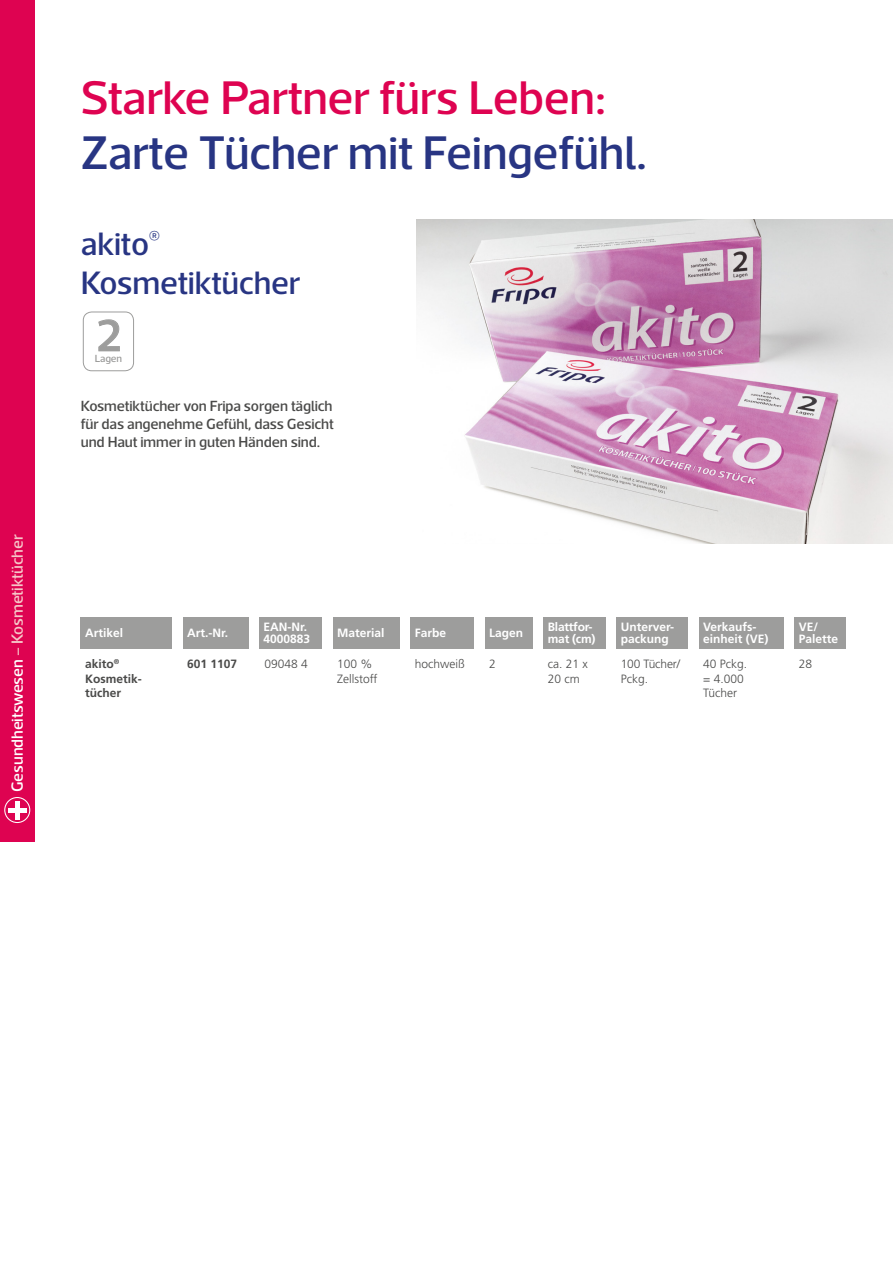
<style>
.page{position:relative;width:893px;height:1263px;background:#fff}
.page>*{position:absolute;margin:0;border:0;box-sizing:border-box;transform-origin:0 0}
.t1{font:500 48px "Acto";letter-spacing:-.01em;color:#283583}
.t2{font:500 48px "Acto";letter-spacing:-.01em;color:#de0351}
.t3{font:500 45px "Acto";color:#9d9d9c}
.t4{font:500 33px/39.6px "Acto";letter-spacing:-.01em;color:#283583}
.t5{font:500 16.35px "Acto";letter-spacing:-.01em;color:#fff}
.t6{font:500 15px/18px "Acto";letter-spacing:-.01em;color:#4a4a49;text-align:justify}
.t7{font:700 12px/12px "Frutiger LT Std";color:#fff}
.t8{font:300 12px/14.4px "Frutiger LT Std";color:#4a4a49}
.t9{font:700 12px/14.4px "Frutiger LT Std";color:#4a4a49}
.t10{font:700 12px/12px "Frutiger LT Std";letter-spacing:-.02em;color:#fff}
.t11{font:500 10.5px "Acto";letter-spacing:-.01em;color:#9d9d9c}
.s1{color:#f6c6c8}
</style>
<div class="page">
<img style="left:417px;top:219px;width:476px;height:325px">
<div style="left:83px;top:312px;width:51px;height:59px;border:1px solid #9d9d9c;border-radius:9px"></div>
<svg style="left:98px;top:319px;width:22px;height:32px"></svg>
<div style="left:0;top:0;width:34px;height:842px;background:#de0351"></div>
<div style="left:4px;top:797px;width:26px;height:26px;border:1px solid #fff;border-radius:50%"></div>
<hr style="left:8px;top:808px;width:18px;height:4px;background:#fff">
<hr style="left:15px;top:801px;width:4px;height:18px;background:#fff">
<div style="left:81px;top:617px;width:91px;height:31px;background:#9d9d9c"></div>
<div style="left:183px;top:617px;width:65px;height:31px;background:#9d9d9c"></div>
<div style="left:333px;top:617px;width:67px;height:31px;background:#9d9d9c"></div>
<div style="left:411px;top:617px;width:63px;height:31px;background:#9d9d9c"></div>
<div style="left:485px;top:617px;width:47px;height:31px;background:#9d9d9c"></div>
<div style="left:259px;top:617px;width:63px;height:31px;background:#9d9d9c"></div>
<div style="left:543px;top:617px;width:62px;height:31px;background:#9d9d9c"></div>
<div style="left:616px;top:617px;width:72px;height:31px;background:#9d9d9c"></div>
<div style="left:699px;top:617px;width:84px;height:31px;background:#9d9d9c"></div>
<div style="left:794px;top:617px;width:52px;height:31px;background:#9d9d9c"></div>
<p class="t5" style="left:8px;top:792px;width:259px;rotate:-90deg">Gesundheitswesen <span class="s1">– Kosmetiktücher</span></p>
<h1 class="t2" style="left:81px;top:69px;width:527px">Starke Partner fürs Leben:</h1>
<h1 class="t1" style="left:81px;top:124px;width:568px">Zarte Tücher mit Feingefühl.</h1>
<h3 class="t4" style="left:81px;top:223px;width:221px">akito<sup>®<br></sup>Kosmetiktücher</h3>
<h2 class="t3" style="left:98px;top:309px;width:25px">2</h2>
<p class="t11" style="left:95px;top:352px;width:29px">Lagen</p>
<p class="t6" style="left:81px;top:396px;width:254px">Kosmetiktücher von Fripa sorgen täglich für das angenehme Gefühl, dass Gesicht und Haut immer in guten Händen sind.</p>
<p class="t7" style="left:85px;top:627px;width:40px">Artikel</p>
<p class="t9" style="left:85px;top:657px;width:58px">akito<sup>®<br></sup>Kosmetik&shy;tücher</p>
<p class="t7" style="left:187px;top:627px;width:42px">Art.-Nr.</p>
<p class="t9" style="left:187px;top:657px;width:52px">601 1107</p>
<p class="t7" style="left:263px;top:620px;width:48px;line-height:12.8px">EAN-Nr.<br>4000883</p>
<p class="t8" style="left:265px;top:657px;width:45px">09048 4</p>
<p class="t7" style="left:337px;top:627px;width:49px">Material</p>
<p class="t8" style="left:337px;top:657px;width:42px">100 %<br>Zellstoff</p>
<p class="t7" style="left:415px;top:627px;width:33px">Farbe</p>
<p class="t8" style="left:415px;top:657px;width:52px">hochweiß</p>
<p class="t7" style="left:489px;top:627px;width:36px">Lagen</p>
<p class="t8" style="left:489px;top:657px;width:8px">2</p>
<p class="t10" style="left:548px;top:621px;width:49px">Blattfor&shy;mat (cm)</p>
<p class="t8" style="left:548px;top:657px;width:42px">ca. 21 x<br>20 cm</p>
<p class="t7" style="left:621px;top:621px;width:55px">Unterver&shy;packung</p>
<p class="t8" style="left:621px;top:657px;width:61px">100 Tücher/<br>Pckg.</p>
<p class="t7" style="left:703px;top:621px;width:67px">Verkaufs&shy;einheit (VE)</p>
<p class="t8" style="left:703px;top:657px;width:46px">40 Pckg. = 4.000<br>Tücher</p>
<p class="t7" style="left:799px;top:621px;width:41px">VE/<br>Palette</p>
<p class="t8" style="left:799px;top:657px;width:15px">28</p>
</div>
